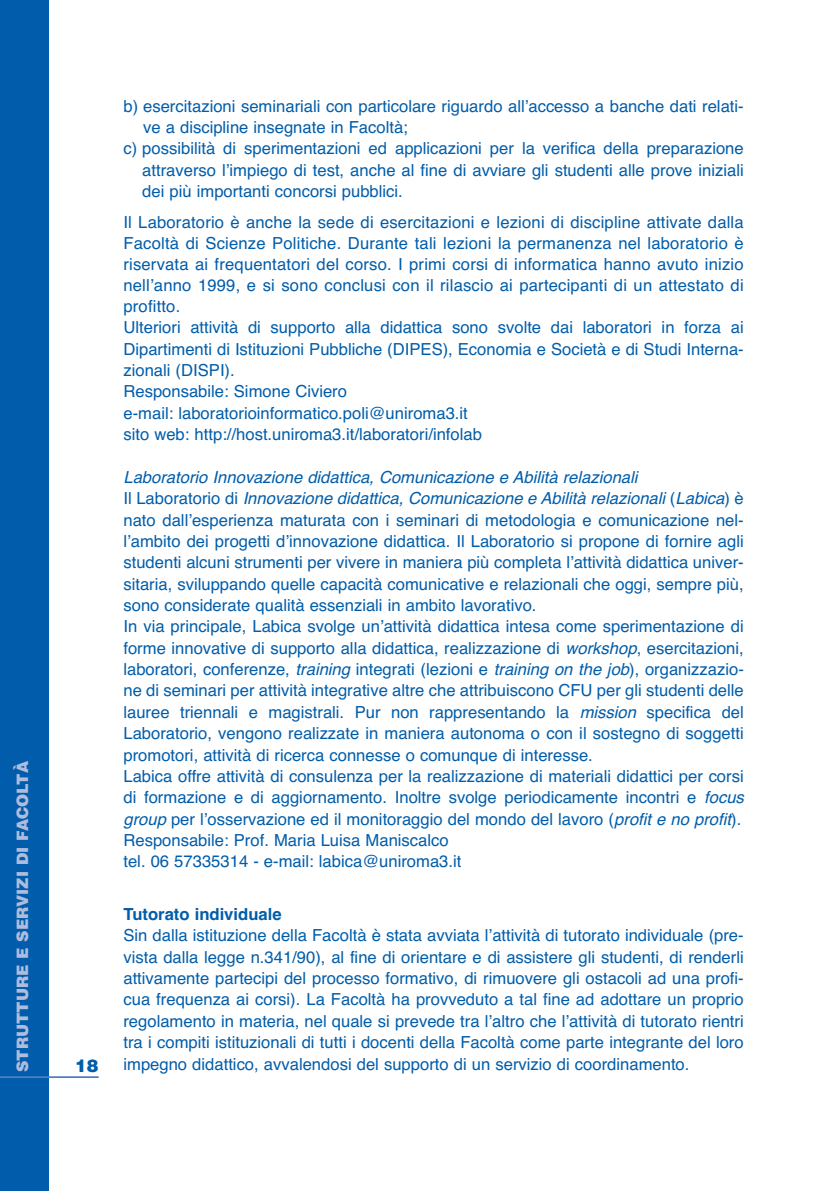
<style>
.page{position:relative;width:819px;height:1191px;background:#fff}
.page>*{position:absolute;margin:0;border:0;box-sizing:border-box;transform-origin:0 0}
.t1{font:900 17.5px "Helvetica";color:#015dab}
.t2{font:16.62px/21.3px "Helvetica";color:#015dab}
.t3{font:700 16.62px "Helvetica";color:#015dab}
.t4{font:900 15.75px "Helvetica";color:#aebcde}
.s1{font-style:italic}
</style>
<div class="page">
<div style="left:0;top:0;width:49px;height:1191px;background:#015dab"></div>
<hr style="left:0;top:1076px;width:99px;height:2px;background:#517dbd">
<p class="t4" style="left:17px;top:1072px;width:312px;rotate:-90deg">STRUTTURE E SERVIZI DI FACOLTÀ</p>
<p class="t2" style="left:123px;top:97px;width:621px">b) esercitazioni seminariali con particolare riguardo all’accesso a banche dati relati-</p>
<p class="t2" style="left:143px;top:118px;width:266px">ve a discipline insegnate in Facoltà;</p>
<p class="t2" style="left:123px;top:139px;width:621px">c) possibilità di sperimentazioni ed applicazioni per la verifica della preparazione</p>
<p class="t2" style="left:142px;top:161px;width:603px">attraverso l’impiego di test, anche al fine di avviare gli studenti alle prove iniziali</p>
<p class="t2" style="left:142px;top:182px;width:262px">dei più importanti concorsi pubblici.</p>
<p class="t2" style="left:123px;top:213px;width:621px">Il Laboratorio è anche la sede di esercitazioni e lezioni di discipline attivate dalla Facoltà di Scienze Politiche. Durante tali lezioni la permanenza nel laboratorio è riservata ai frequentatori del corso. I primi corsi di informatica hanno avuto inizio nell’anno 1999, e si sono conclusi con il rilascio ai partecipanti di un attestato di profitto.<br>Ulteriori attività di supporto alla didattica sono svolte dai laboratori in forza ai Dipartimenti di Istituzioni Pubbliche (DIPES), Economia e Società e di Studi Interna&shy;zionali (DISPI).<br>Responsabile: Simone Civiero<br>e-mail: laboratorioinformatico.poli@uniroma3.it<br>sito web: http://host.uniroma3.it/laboratori/infolab</p>
<p class="t2" style="left:123px;top:468px;width:625px"><span class="s1">Laboratorio Innovazione didattica, Comunicazione e Abilità relazionali<br></span>I l L a b o r a t o r i o d i <span class="s1">Innovazione didattica, Comunicazione e Abilità relazionali</span> ( <span class="s1">Labica</span>) è nato dall’esperienza maturata con i seminari di metodologia e comunicazione nel&shy;l’ambito dei progetti d’innovazione didattica. Il Laboratorio si propone di fornire agli studenti alcuni strumenti per vivere in maniera più completa l’attività didattica univer&shy;sitaria, sviluppando quelle capacità comunicative e relazionali che oggi, sempre più, sono considerate qualità essenziali in ambito lavorativo.<br>In via principale, Labica svolge un’attività didattica intesa come sperimentazione di forme innovative di supporto alla didattica, realizzazione di <span class="s1">workshop</span>, esercitazioni, laboratori, conferenze, <span class="s1">training</span> integrati (lezioni e <span class="s1">training on the job</span>), organizzazio&shy;ne di seminari per attività integrative altre che attribuiscono CFU per gli studenti delle lauree triennali e magistrali. Pur non rappresentando la <span class="s1">mission</span> specifica del Laboratorio, vengono realizzate in maniera autonoma o con il sostegno di soggetti promotori, attività di ricerca connesse o comunque di interesse.<br>Labica offre attività di consulenza per la realizzazione di materiali didattici per corsi di formazione e di aggiornamento. Inoltre svolge periodicamente incontri e <span class="s1">focus group</span>per l’osservazione ed il monitoraggio del mondo del lavoro (<span class="s1">profit e no profit</span>).<br>Responsabile: Prof. Maria Luisa Maniscalco<br>tel. 06 57335314 - e-mail: labica@uniroma3.it</p>
<p class="t3" style="left:123px;top:908px;width:160px">Tutorato individuale</p>
<p class="t2" style="left:123px;top:926px;width:621px;text-align:justify">Sin dalla istituzione della Facoltà è stata avviata l’attività di tutorato individuale (pre&shy;vista dalla legge n.341/90), al fine di orientare e di assistere gli studenti, di renderli attivamente partecipi del processo formativo, di rimuovere gli ostacoli ad una profi&shy;cua frequenza ai corsi). La Facoltà ha provveduto a tal fine ad adottare un proprio regolamento in materia, nel quale si prevede tra l’altro che l’attività di tutorato rientri tra i compiti istituzionali di tutti i docenti della Facoltà come parte integrante del loro</p>
<p class="t1" style="left:75px;top:1059px;width:25px">18</p>
<p class="t2" style="left:123px;top:1054px;width:567px">impegno didattico, avvalendosi del supporto di un servizio di coordinamento.</p>
</div>
